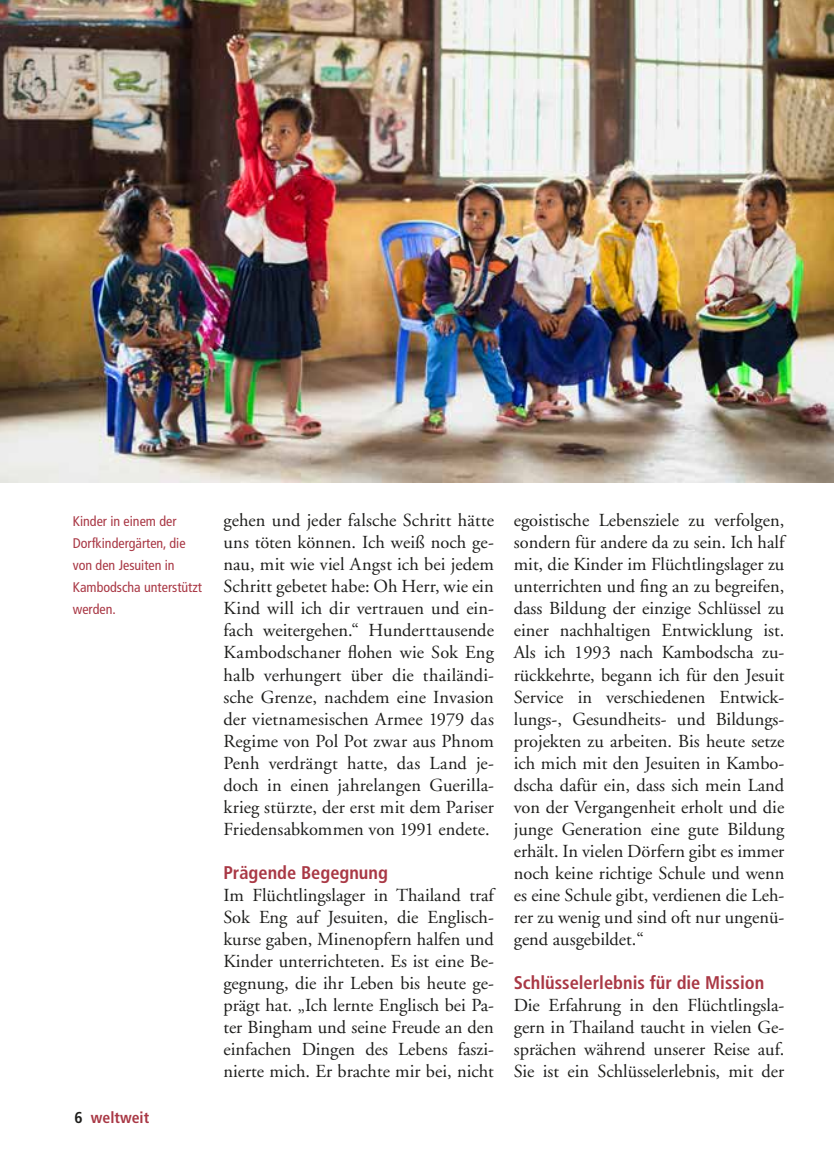
<style>
.page{position:relative;width:834px;height:1161px;background:#fff}
.page>*{position:absolute;margin:0;border:0;box-sizing:border-box;transform-origin:0 0}
.t1{font:18.38px/22.1px "Adobe Garamond";color:#1d1d1b;text-align:justify}
.t2{font:700 condensed 18.38px "Frutiger";color:#a93845}
.t3{font:700 condensed 15.75px "Frutiger";color:#a93845}
.t4{font:condensed 14px/22.1px "Frutiger";color:#a93845}
.s1{color:#1d1d1b}
</style>
<div class="page">
<img style="left:0;top:0;width:833px;height:482px">
<p class="t4" style="left:73px;top:510px;width:131px">Kinder in einem der<br>Dorfkindergärten, die von den Jesuiten in<br>Kambodscha unterstützt werden.</p>
<p class="t1" style="left:223px;top:510px;width:272px">gehen und jeder falsche Schritt hätte uns töten können. Ich weiß noch ge&shy;nau, mit wie viel Angst ich bei jedem Schritt gebetet habe: Oh Herr, wie ein Kind will ich dir vertrauen und ein&shy;fach weitergehen.“ Hunderttausende Kambodschaner flohen wie Sok Eng halb verhungert über die thailändi&shy;sche Grenze, nachdem eine Invasion der vietnamesischen Armee 1979 das Regime von Pol Pot zwar aus Phnom Penh verdrängt hatte, das Land je&shy;doch in einen jahrelangen Guerilla&shy;krieg stürzte, der erst mit dem Pariser Friedensabkommen von 1991 endete.</p>
<p class="t2" style="left:223px;top:862px;width:166px">Prägende Begegnung</p>
<p class="t1" style="left:223px;top:885px;width:272px">Im Flüchtlingslager in Thailand traf Sok Eng auf Jesuiten, die Englisch&shy;kurse gaben, Minenopfern halfen und Kinder unterrichteten. Es ist eine Be&shy;gegnung, die ihr Leben bis heute ge&shy;prägt hat. „Ich lernte Englisch bei Pa&shy;ter Bingham und seine Freude an den einfachen Dingen des Lebens faszi&shy;nierte mich. Er brachte mir bei, nicht</p>
<p class="t3" style="left:74px;top:1108px;width:76px"><span class="s1">6</span> weltweit</p>
<p class="t1" style="left:513px;top:510px;width:272px">egoistische Lebensziele zu verfolgen, sondern für andere da zu sein. Ich half mit, die Kinder im Flüchtlingslager zu unterrichten und fing an zu begreifen, dass Bildung der einzige Schlüssel zu einer nachhaltigen Entwicklung ist.<br>Als ich 1993 nach Kambodscha zu&shy;rückkehrte, begann ich für den Jesuit Service in verschiedenen Entwick&shy;lungs-, Gesundheits- und Bildungs&shy;projekten zu arbeiten. Bis heute setze ich mich mit den Jesuiten in Kambo&shy;dscha dafür ein, dass sich mein Land von der Vergangenheit erholt und die junge Generation eine gute Bildung erhält. In vielen Dörfern gibt es immer noch keine richtige Schule und wenn es eine Schule gibt, verdienen die Leh&shy;rer zu wenig und sind oft nur ungenü&shy;gend ausgebildet.“</p>
<p class="t2" style="left:513px;top:972px;width:252px">Schlüsselerlebnis für die Mission</p>
<p class="t1" style="left:513px;top:995px;width:272px">Die Erfahrung in den Flüchtlingsla&shy;gern in Thailand taucht in vielen Ge&shy;sprächen während unserer Reise auf.<br>Sie ist ein Schlüsselerlebnis, mit der</p>
</div>
